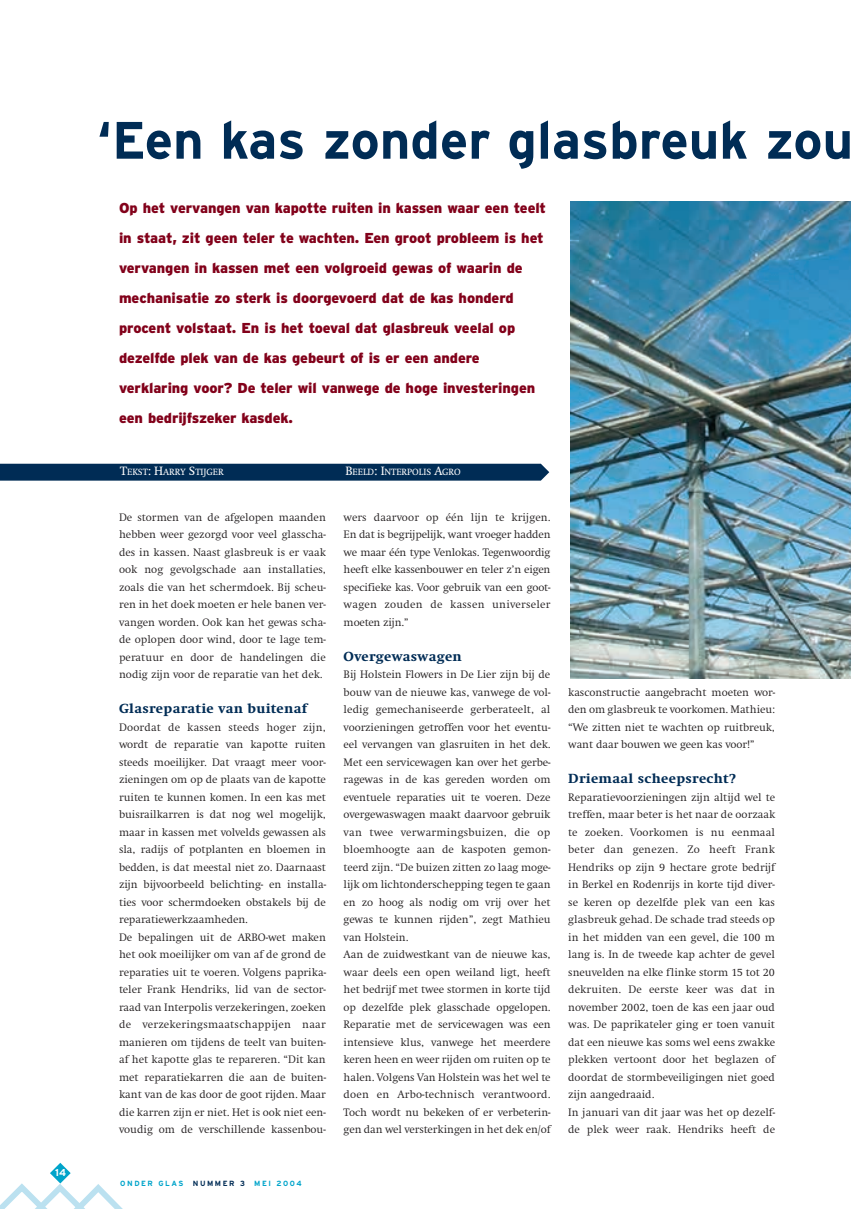
<style>
.page{position:relative;width:851px;height:1209px;background:#fff}
.page>*{position:absolute;margin:0;border:0;box-sizing:border-box;transform-origin:0 0}
.t1{font:700 52.5px "Interstate";color:#002c55}
.t2{font:900 14.38px/30px "Interstate";letter-spacing:-.005em;color:#82011a}
.t3{font:800 13.75px "Swift";letter-spacing:.025em;color:#002c55}
.t4{font:300 11.25px/17.5px "Swift";letter-spacing:-.005em;color:#231f20;text-align:justify}
.t5{font:700 10px "Interstate";color:#fff}
.t6{font:9.38px "Swift";color:#fff}
.t7{font:700 7.5px "Interstate";letter-spacing:.205em;color:#00a4ca}
.t8{font:700 7.5px "Interstate";letter-spacing:.205em;color:#002c55}
.s1{font-size:12.5px}
</style>
<div class="page">
<div style="left:0;top:464px;width:549px;height:17px;background:#002c55"></div>
<svg style="left:0;top:1163px;width:123px;height:46px"></svg>
<img style="left:570px;top:201px;width:280px;height:477px">
<p class="t5" style="left:55px;top:1169px;width:12px">14</p>
<h1 class="t1" style="left:97px;top:121px;width:757px">‘Een kas zonder glasbreuk zou</h1>
<p class="t2" style="left:119px;top:194px;width:428px">Op het vervangen van kapotte ruiten in kassen waar een teelt in staat, zit geen teler te wachten. Een groot probleem is het vervangen in kassen met een volgroeid gewas of waarin de mechanisatie zo sterk is doorgevoerd dat de kas honderd procent volstaat. En is het toeval dat glasbreuk veelal op dezelfde plek van de kas gebeurt of is er een andere verklaring voor? De teler wil vanwege de hoge investeringen een bedrijfszeker kasdek.</p>
<p class="t6" style="left:120px;top:469px;width:105px"><span class="s1">T</span>EKST<span class="s1">: H</span>ARRY <span class="s1">S</span>TIJGER</p>
<p class="t6" style="left:345px;top:469px;width:117px"><span class="s1">B</span>EELD<span class="s1">: I</span>NTERPOLIS <span class="s1">A</span>GRO</p>
<p class="t4" style="left:119px;top:509px;width:208px">De stormen van de afgelopen maanden hebben weer gezorgd voor veel glasscha&shy;des in kassen. Naast glasbreuk is er vaak ook nog gevolgschade aan installaties, zoals die van het schermdoek. Bij scheu&shy;ren in het doek moeten er hele banen ver&shy;vangen worden. Ook kan het gewas scha&shy;de oplopen door wind, door te lage tem&shy;peratuur en door de handelingen die nodig zijn voor de reparatie van het dek.</p>
<p class="t3" style="left:119px;top:703px;width:189px">Glasreparatie van buitenaf</p>
<p class="t4" style="left:119px;top:719px;width:208px;text-align:left">Doordat de kassen steeds hoger zijn, wordt de reparatie van kapotte ruiten steeds moeilijker. Dat vraagt meer voor&shy;zieningen om op de plaats van de kapotte ruiten te kunnen komen. In een kas met buisrailkarren is dat nog wel mogelijk, maar in kassen met volvelds gewassen als sla, radijs of potplanten en bloemen in bedden, is dat meestal niet zo. Daarnaast zijn bijvoorbeeld belichting- en installa&shy;ties voor schermdoeken obstakels bij de reparatiewerkzaamheden.<br>De bepalingen uit de ARBO-wet maken het ook moeilijker om van af de grond de reparaties uit te voeren. Volgens paprika&shy;teler Frank Hendriks, lid van de sector&shy;raad van Interpolis verzekeringen, zoeken de verzekeringsmaatschappijen naar manieren om tijdens de teelt van buiten&shy;af het kapotte glas te repareren. “Dit kan met reparatiekarren die aan de buiten&shy;kant van de kas door de goot rijden. Maar die karren zijn er niet. Het is ook niet een&shy;voudig om de verschillende kassenbou-</p>
<p class="t4" style="left:343px;top:509px;width:208px">wers daarvoor op één lijn te krijgen.<br>En dat is begrijpelijk, want vroeger hadden we maar één type Venlokas. Tegenwoordig heeft elke kassenbouwer en teler z’n eigen specifieke kas. Voor gebruik van een goot&shy;wagen zouden de kassen universeler moeten zijn.”</p>
<p class="t3" style="left:343px;top:651px;width:120px">Overgewaswagen</p>
<p class="t4" style="left:343px;top:667px;width:208px;text-align:left">Bij Holstein Flowers in De Lier zijn bij de bouw van de nieuwe kas, vanwege de vol&shy;ledig gemechaniseerde gerberateelt, al voorzieningen getroffen voor het eventu&shy;eel vervangen van glasruiten in het dek.<br>Met een servicewagen kan over het gerbe&shy;ragewas in de kas gereden worden om eventuele reparaties uit te voeren. Deze overgewaswagen maakt daarvoor gebruik van twee verwarmingsbuizen, die op bloemhoogte aan de kaspoten gemon&shy;teerd zijn. “De buizen zitten zo laag moge&shy;lijk om lichtonderschepping tegen te gaan en zo hoog als nodig om vrij over het gewas te kunnen rijden”, zegt Mathieu van Holstein.<br>Aan de zuidwestkant van de nieuwe kas, waar deels een open weiland ligt, heeft het bedrijf met twee stormen in korte tijd op dezelfde plek glasschade opgelopen.<br>Reparatie met de servicewagen was een intensieve klus, vanwege het meerdere keren heen en weer rijden om ruiten op te halen. Volgens Van Holstein was het wel te doen en Arbo-technisch verantwoord.<br>Toch wordt nu bekeken of er verbeterin&shy;gen dan wel versterkingen in het dek en/of</p>
<p class="t4" style="left:568px;top:684px;width:208px">kasconstructie aangebracht moeten wor&shy;den om glasbreuk te voorkomen. Mathieu: “We zitten niet te wachten op ruitbreuk, want daar bouwen we geen kas voor!”</p>
<p class="t3" style="left:568px;top:773px;width:169px">Driemaal scheepsrecht?</p>
<p class="t4" style="left:568px;top:789px;width:208px;text-align:left">Reparatievoorzieningen zijn altijd wel te treffen, maar beter is het naar de oorzaak te zoeken. Voorkomen is nu eenmaal beter dan genezen. Zo heeft Frank Hendriks op zijn 9 hectare grote bedrijf in Berkel en Rodenrijs in korte tijd diver&shy;se keren op dezelfde plek van een kas glasbreuk gehad. De schade trad steeds op in het midden van een gevel, die 100 m lang is. In de tweede kap achter de gevel sneuvelden na elke flinke storm 15 tot 20 dekruiten. De eerste keer was dat in november 2002, toen de kas een jaar oud was. De paprikateler ging er toen vanuit dat een nieuwe kas soms wel eens zwakke plekken vertoont door het beglazen of doordat de stormbeveiligingen niet goed zijn aangedraaid.<br>In januari van dit jaar was het op dezelf&shy;de plek weer raak. Hendriks heeft de</p>
<p class="t7" style="left:120px;top:1180px;width:65px">ONDER GLAS</p>
<p class="t8" style="left:193px;top:1180px;width:53px">NUMMER 3</p>
<p class="t7" style="left:254px;top:1180px;width:49px">MEI 2004</p>
</div>
